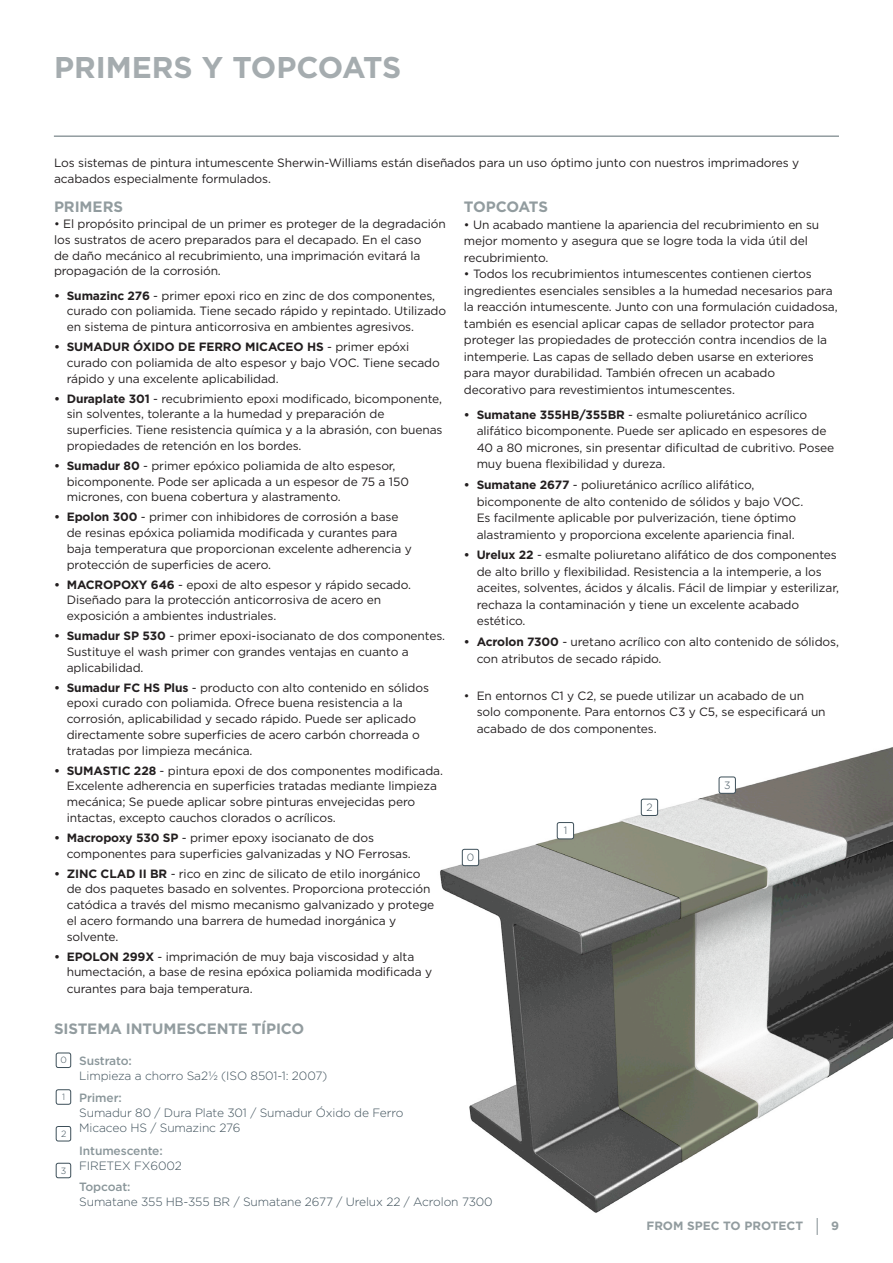
<style>
.page{position:relative;width:893px;height:1263px;background:#fff}
.page>*{position:absolute;margin:0;border:0;box-sizing:border-box;transform-origin:0 0}
.t1{font:700 30px "Gotham";color:#a5acaf}
.t2{font:700 15px "Gotham";letter-spacing:-.01em;color:#929c9f}
.t3{font:700 15px "Gotham";letter-spacing:-.03em;color:#929c9f}
.t4{font:12px/15.8px "Gotham";letter-spacing:-.01em;color:#231f20}
.para_intro_text{font:300 12px/15px "Gotham";letter-spacing:-.01em;color:#3d4f59}
.para_intro_text-2{font:500 12px "Gotham";letter-spacing:-.01em;color:#8a969a}
.t5{font:700 12px "Gotham";color:#929c9f}
.t6{font:300 10.5px "Gotham";color:#3d4f59}
.t7{font:300 9px "Gotham";color:#3d4f59}
.s1{font-weight:700}
</style>
<div class="page">
<svg style="left:817px;top:1218px;width:1px;height:17px"></svg>
<img style="left:440px;top:747px;width:453px;height:466px">
<div style="left:462px;top:849px;width:17px;height:17px;background:#fff;border-radius:2px"></div>
<div style="left:462px;top:849px;width:17px;height:17px;border:1px solid #3d4f59;border-radius:2px"></div>
<div style="left:557px;top:822px;width:17px;height:17px;background:#fff;border-radius:2px"></div>
<div style="left:557px;top:822px;width:17px;height:17px;border:1px solid #3d4f59;border-radius:2px"></div>
<div style="left:641px;top:799px;width:17px;height:16px;background:#fff;border-radius:2px"></div>
<div style="left:641px;top:799px;width:17px;height:17px;border:1px solid #3d4f59;border-radius:2px"></div>
<div style="left:719px;top:777px;width:16px;height:16px;background:#fff;border-radius:2px"></div>
<div style="left:719px;top:777px;width:17px;height:16px;border:1px solid #3d4f59;border-radius:2px"></div>
<div style="left:56px;top:1163px;width:15px;height:15px;border:1px solid #3d4f59;border-radius:2px"></div>
<div style="left:56px;top:1126px;width:15px;height:15px;border:1px solid #3d4f59;border-radius:2px"></div>
<div style="left:56px;top:1089px;width:15px;height:15px;border:1px solid #3d4f59;border-radius:2px"></div>
<div style="left:56px;top:1053px;width:15px;height:15px;border:1px solid #3d4f59;border-radius:2px"></div>
<hr style="left:54px;top:135px;width:785px;height:2px;background:#929c9f">
<p class="t1" style="left:54px;top:47px;width:349px">PRIMERS Y TOPCOATS</p>
<p class="t4" style="left:54px;top:154px;width:747px;line-height:16.5px">Los sistemas de pintura intumescente Sherwin-Williams están diseñados para un uso óptimo junto con nuestros imprimadores y acabados especialmente formulados.</p>
<p class="t2" style="left:54px;top:197px;width:71px">PRIMERS</p>
<p class="t4" style="left:54px;top:216px;width:393px">• El propósito principal de un primer es proteger de la degradación los sustratos de acero preparados para el decapado. En el caso<br>de daño mecánico al recubrimiento, una imprimación evitará la propagación de la corrosión.</p>
<p class="t4" style="left:67px;top:287px;width:381px;text-indent:-13px"><span class="s1">• Sumazinc 276</span> - primer epoxi rico en zinc de dos componentes, curado con poliamida. Tiene secado rápido y repintado. Utilizado en sistema de pintura anticorrosiva en ambientes agresivos.</p>
<p class="t4" style="left:67px;top:339px;width:375px;text-indent:-13px"><span class="s1">• SUMADUR ÓXIDO DE FERRO MICACEO HS</span> - primer epóxi curado con poliamida de alto espesor y bajo VOC. Tiene secado rápido y una excelente aplicabilidad.</p>
<p class="t4" style="left:67px;top:390px;width:377px;text-indent:-13px"><span class="s1">• Duraplate 301</span> - recubrimiento epoxi modificado, bicomponente, sin solventes, tolerante a la humedad y preparación de superficies. Tiene resistencia química y a la abrasión, con buenas propiedades de retención en los bordes.</p>
<p class="t4" style="left:67px;top:457px;width:344px;text-indent:-13px"><span class="s1">• Sumadur 80</span> - primer epóxico poliamida de alto espesor, bicomponente. Pode ser aplicada a un espesor de 75 a 150 micrones, con buena cobertura y alastramento.</p>
<p class="t4" style="left:67px;top:509px;width:347px;text-indent:-13px"><span class="s1">• Epolon 300</span> - primer con inhibidores de corrosión a base de resinas epóxica poliamida modificada y curantes para baja temperatura que proporcionan excelente adherencia y protección de superficies de acero.</p>
<p class="t4" style="left:67px;top:576px;width:346px;text-indent:-13px"><span class="s1">• MACROPOXY 646</span> - epoxi de alto espesor y rápido secado.<br>Diseñado para la protección anticorrosiva de acero en exposición a ambientes industriales.</p>
<p class="t4" style="left:67px;top:628px;width:380px;text-indent:-13px"><span class="s1">• Sumadur SP 530</span> - primer epoxi-isocianato de dos componentes.<br>Sustituye el wash primer con grandes ventajas en cuanto a aplicabilidad.</p>
<p class="t4" style="left:67px;top:679px;width:364px;text-indent:-13px"><span class="s1">• Sumadur FC HS Plus</span> - producto con alto contenido en sólidos epoxi curado con poliamida. Ofrece buena resistencia a la corrosión, aplicabilidad y secado rápido. Puede ser aplicado directamente sobre superficies de acero carbón chorreada o tratadas por limpieza mecánica.</p>
<p class="t4" style="left:67px;top:762px;width:378px;text-indent:-13px"><span class="s1">• SUMASTIC 228</span> - pintura epoxi de dos componentes modificada.<br>Excelente adherencia en superficies tratadas mediante limpieza mecánica; Se puede aplicar sobre pinturas envejecidas pero intactas, excepto cauchos clorados o acrílicos.</p>
<p class="t4" style="left:67px;top:829px;width:346px;text-indent:-13px"><span class="s1">• Macropoxy 530 SP</span> - primer epoxy isocianato de dos componentes para superficies galvanizadas y NO Ferrosas.</p>
<p class="t4" style="left:67px;top:865px;width:369px;text-indent:-13px"><span class="s1">• ZINC CLAD II BR</span> - rico en zinc de silicato de etilo inorgánico de dos paquetes basado en solventes. Proporciona protección catódica a través del mismo mecanismo galvanizado y protege el acero formando una barrera de humedad inorgánica y solvente.</p>
<p class="t4" style="left:67px;top:948px;width:367px;line-height:16.2px;text-indent:-13px"><span class="s1">• EPOLON 299X</span> - imprimación de muy baja viscosidad y alta humectación, a base de resina epóxica poliamida modificada y curantes para baja temperatura.</p>
<p class="t3" style="left:464px;top:197px;width:86px">TOPCOATS</p>
<p class="t4" style="left:464px;top:216px;width:357px;line-height:16.5px">• Un acabado mantiene la apariencia del recubrimiento en su mejor momento y asegura que se logre toda la vida útil del recubrimiento.</p>
<p class="t4" style="left:464px;top:266px;width:375px;line-height:16.5px">• Todos los recubrimientos intumescentes contienen ciertos ingredientes esenciales sensibles a la humedad necesarios para la reacción intumescente. Junto con una formulación cuidadosa, también es esencial aplicar capas de sellador protector para proteger las propiedades de protección contra incendios de la intemperie. Las capas de sellado deben usarse en exteriores para mayor durabilidad. También ofrecen un acabado decorativo para revestimientos intumescentes.</p>
<p class="t4" style="left:477px;top:406px;width:359px;line-height:16.5px;text-indent:-13px"><span class="s1">• Sumatane 355HB/355BR</span> - esmalte poliuretánico acrílico alifático bicomponente. Puede ser aplicado en espesores de 40 a 80 micrones, sin presentar dificultad de cubritivo. Posee muy buena flexibilidad y dureza.</p>
<p class="t4" style="left:477px;top:476px;width:328px;line-height:16.5px;text-indent:-13px"><span class="s1">• Sumatane 2677</span> - poliuretánico acrílico alifático, bicomponente de alto contenido de sólidos y bajo VOC.<br>Es facilmente aplicable por pulverización, tiene óptimo alastramiento y proporciona excelente apariencia final.</p>
<p class="t4" style="left:477px;top:547px;width:364px;line-height:16.5px;text-indent:-13px"><span class="s1">• Urelux 22</span> - esmalte poliuretano alifático de dos componentes de alto brillo y flexibilidad. Resistencia a la intemperie, a los aceites, solventes, ácidos y álcalis. Fácil de limpiar y esterilizar, rechaza la contaminación y tiene un excelente acabado estético.</p>
<p class="t4" style="left:477px;top:633px;width:364px;line-height:16.5px;text-indent:-13px"><span class="s1">• Acrolon 7300</span> - uretano acrílico con alto contenido de sólidos, con atributos de secado rápido.</p>
<p class="t4" style="left:477px;top:687px;width:350px;line-height:16.5px;text-indent:-13px">• En entornos C1 y C2, se puede utilizar un acabado de un solo componente. Para entornos C3 y C5, se especificará un acabado de dos componentes.</p>
<p class="t6" style="left:724px;top:778px;width:8px">3</p>
<p class="t6" style="left:646px;top:801px;width:8px">2</p>
<p class="t6" style="left:564px;top:824px;width:5px">1</p>
<p class="t6" style="left:467px;top:851px;width:9px">0</p>
<p class="t2" style="left:54px;top:1019px;width:252px">SISTEMA INTUMESCENTE TÍPICO</p>
<p class="t7" style="left:60px;top:1054px;width:8px">0</p>
<p class="t7" style="left:62px;top:1091px;width:5px">1</p>
<p class="t7" style="left:61px;top:1128px;width:7px">2</p>
<p class="t7" style="left:61px;top:1165px;width:7px">3</p>
<p class="para_intro_text-2" style="left:79px;top:1053px;width:54px">Sustrato:</p>
<p class="para_intro_text" style="left:79px;top:1068px;width:250px">Limpieza a chorro Sa2½ (ISO 8501-1: 2007)</p>
<p class="para_intro_text-2" style="left:79px;top:1090px;width:44px">Primer:</p>
<p class="para_intro_text" style="left:79px;top:1105px;width:326px">Sumadur 80 / Dura Plate 301 / Sumadur Óxido de Ferro<br>Micaceo HS / Sumazinc 276</p>
<p class="para_intro_text-2" style="left:79px;top:1142px;width:85px">Intumescente:</p>
<p class="para_intro_text" style="left:79px;top:1157px;width:104px">FIRETEX FX6002</p>
<p class="para_intro_text-2" style="left:79px;top:1179px;width:53px">Topcoat:</p>
<p class="para_intro_text" style="left:79px;top:1194px;width:415px">Sumatane 355 HB-355 BR / Sumatane 2677 / Urelux 22 / Acrolon 7300</p>
<p class="t5" style="left:646px;top:1217px;width:158px">FROM SPEC TO PROTECT</p>
<p class="t5" style="left:831px;top:1218px;width:9px">9</p>
</div>
